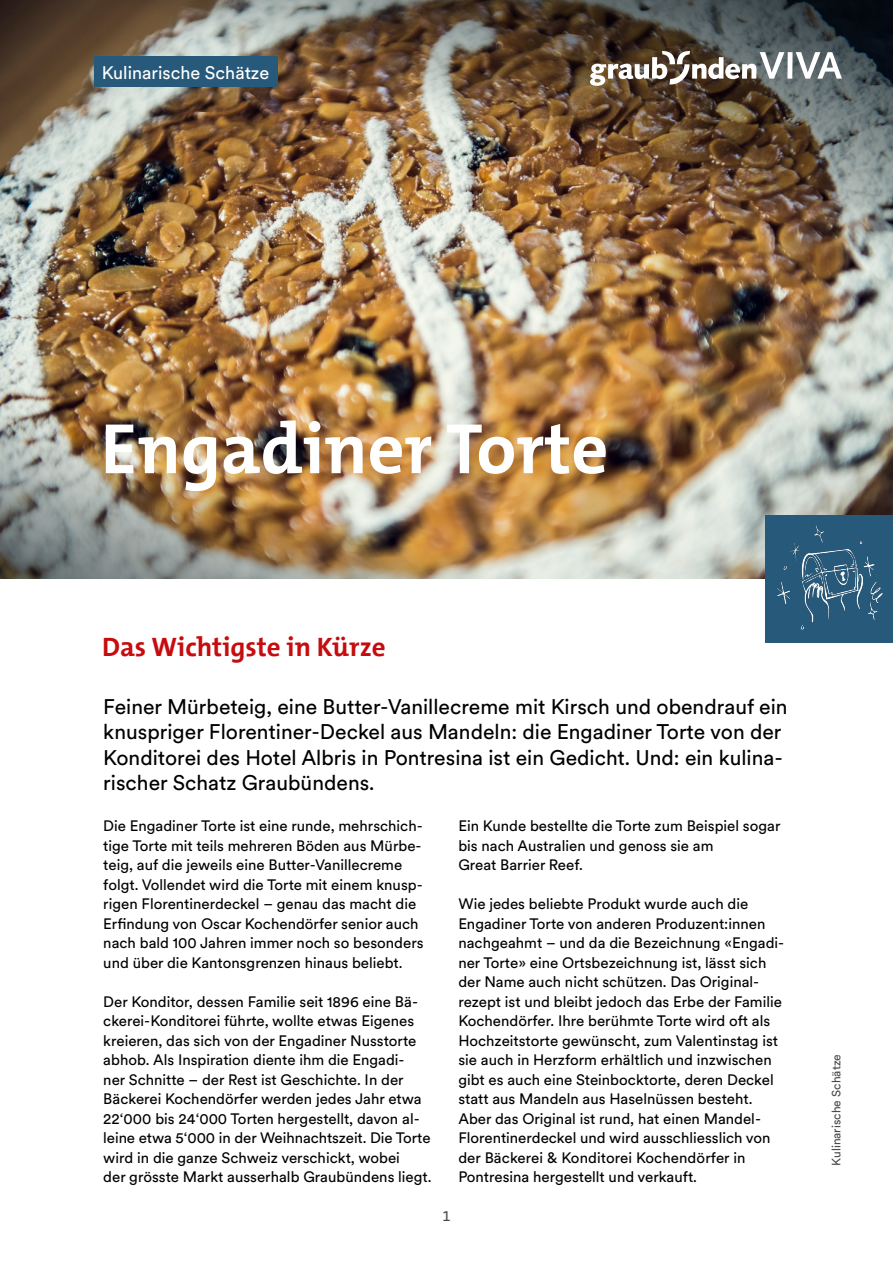
<style>
.page{position:relative;width:893px;height:1263px;background:#fff}
.page>*{position:absolute;margin:0;border:0;box-sizing:border-box;transform-origin:0 0}
.t1{font:700 72px "The Mix B";color:#fff}
.t2{font:700 27px "The Mix B";color:#c60c0e}
.t3{font:21px/25.2px "Circulargraubuenden";color:#000}
.t4{font:18px "Circulargraubuenden";color:#fff}
.t5{font:15px/19.5px "Circulargraubuenden";color:#000}
.t6{font:15px "The Mix B";color:#4a4a49}
.t7{font:12px "Circulargraubuenden";color:#4a4a49}
</style>
<div class="page">
<img style="left:0;top:266px;width:893px;height:58px">
<img style="left:0;top:324px;width:893px;height:255px">
<img style="left:765px;top:515px;width:128px;height:127px">
<img style="left:0;top:0;width:893px;height:266px">
<svg style="left:590px;top:51px;width:194px;height:35px"></svg>
<div style="left:787px;top:52px;width:5px;height:27px;background:#fff"></div>
<svg style="left:796px;top:52px;width:46px;height:27px"></svg>
<div style="left:94px;top:57px;width:184px;height:30px;background:#27597b"></div>
<p class="t4" style="left:102px;top:60px;width:169px">Kulinarische Schätze</p>
<h1 class="t1" style="left:101px;top:403px;width:509px">Engadiner Torte</h1>
<h2 class="t2" style="left:102px;top:629px;width:285px">Das Wichtigste in Kürze</h2>
<p class="t3" style="left:103px;top:693px;width:686px">Feiner Mürbeteig, eine Butter-Vanillecreme mit Kirsch und obendrauf ein knuspriger Florentiner-Deckel aus Mandeln: die Engadiner Torte von der Konditorei des Hotel Albris in Pontresina ist ein Gedicht. Und: ein kulina&shy;rischer Schatz Graubündens.</p>
<p class="t5" style="left:103px;top:815px;width:322px">Die Engadiner Torte ist eine runde, mehrschich&shy;tige Torte mit teils mehreren Böden aus Mürbe&shy;teig, auf die jeweils eine Butter-Vanillecreme folgt. Vollendet wird die Torte mit einem knusp&shy;rigen Florentinerdeckel – genau das macht die Erfindung von Oscar Kochendörfer senior auch nach bald 100 Jahren immer noch so besonders und über die Kantonsgrenzen hinaus beliebt.</p>
<p class="t5" style="left:103px;top:991px;width:330px">Der Konditor, dessen Familie seit 1896 eine Bä&shy;ckerei-Konditorei führte, wollte etwas Eigenes kreieren, das sich von der Engadiner Nusstorte abhob. Als Inspiration diente ihm die Engadi-<br>ner Schnitte – der Rest ist Geschichte. In der Bäckerei Kochendörfer werden jedes Jahr etwa 22‘000 bis 24‘000 Torten hergestellt, davon al&shy;leine etwa 5‘000 in der Weihnachtszeit. Die Torte wird in die ganze Schweiz verschickt, wobei<br>der grösste Markt ausserhalb Graubündens liegt.</p>
<p class="t5" style="left:458px;top:815px;width:324px">Ein Kunde bestellte die Torte zum Beispiel sogar bis nach Australien und genoss sie am<br>Great Barrier Reef.</p>
<p class="t5" style="left:458px;top:893px;width:327px">Wie jedes beliebte Produkt wurde auch die Engadiner Torte von anderen Produzent:innen nachgeahmt – und da die Bezeichnung «Engadi&shy;ner Torte» eine Ortsbezeichnung ist, lässt sich der Name auch nicht schützen. Das Original&shy;rezept ist und bleibt jedoch das Erbe der Familie Kochendörfer. Ihre berühmte Torte wird oft als Hochzeitstorte gewünscht, zum Valentinstag ist sie auch in Herzform erhältlich und inzwischen gibt es auch eine Steinbocktorte, deren Deckel statt aus Mandeln aus Haselnüssen besteht.<br>Aber das Original ist rund, hat einen Mandel-Florentinerdeckel und wird ausschliesslich von der Bäckerei &amp; Konditorei Kochendörfer in Pontresina hergestellt und verkauft.</p>
<p class="t6" style="left:442px;top:1206px;width:10px">1</p>
<p class="t7" style="left:828px;top:1166px;width:113px;rotate:-90deg">Kulinarische Schätze</p>
</div>
